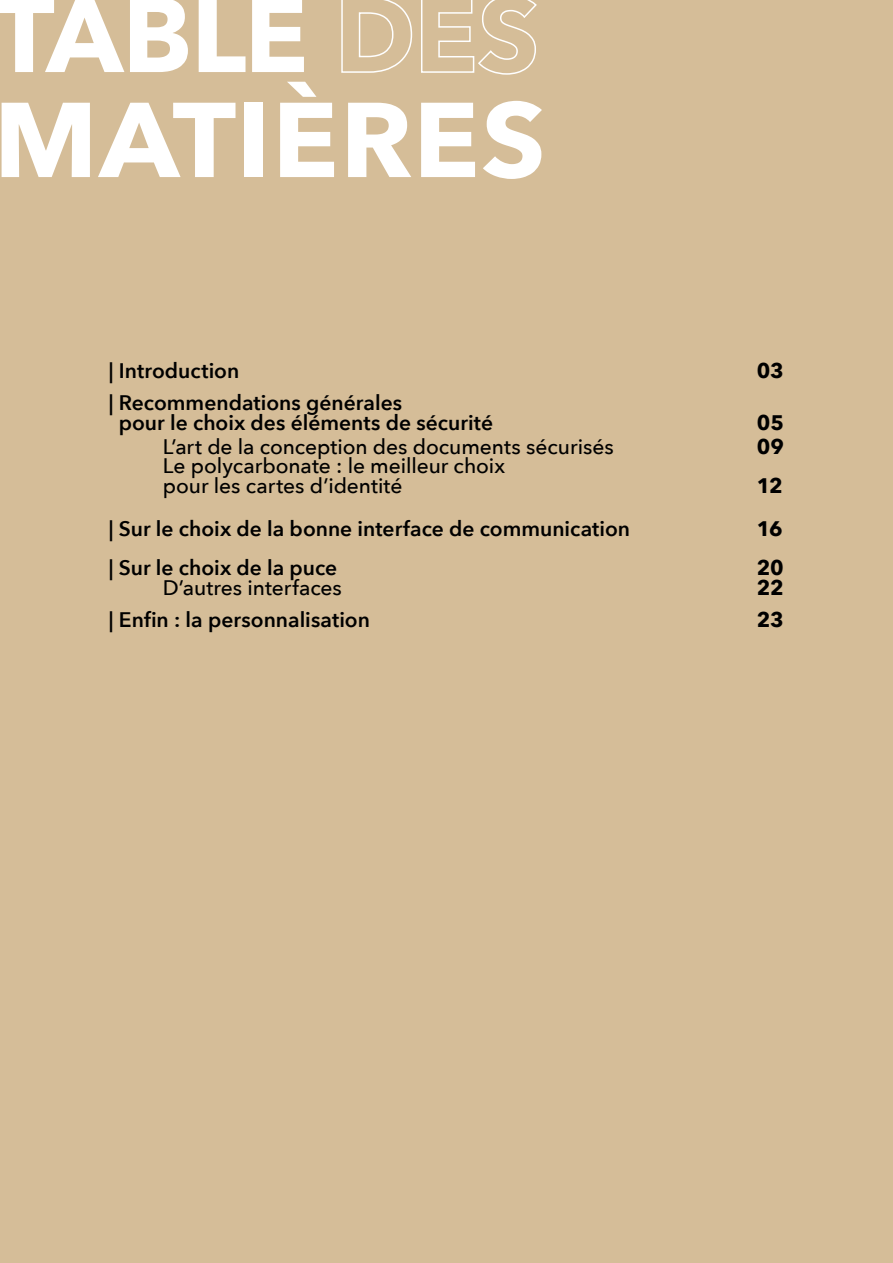
<style>
.page{position:relative;width:893px;height:1263px;background:#d5bd98}
.page>*{position:absolute;margin:0;border:0;box-sizing:border-box;transform-origin:0 0}
.t1{font:700 105px/105px "Avenir Next";letter-spacing:-.005em;color:#fff}
.t2{font:600 21px/19.5px "Avenir Next";color:#000}
.t3{font:500 21px/19.5px "Avenir Next";letter-spacing:-.005em;color:#000}
.t4{font:700 21px "Avenir Next";letter-spacing:-.01em;color:#000}
</style>
<div class="page">
<h1 class="t1" style="left:-6px;top:-19px;width:554px">TABLE DES<br>MATIÈRES</h1>
<p class="t2" style="left:109px;top:361px;width:132px">| Introduction</p>
<p class="t4" style="left:757px;top:353px;width:28px">03</p>
<p class="t2" style="left:119px;top:393px;width:376px;text-indent:-10px">| Recommendations générales<br>pour le choix des éléments de sécurité</p>
<p class="t4" style="left:757px;top:404px;width:28px">05</p>
<p class="t3" style="left:163px;top:436px;width:452px">L’art de la conception des documents sécurisés</p>
<p class="t4" style="left:757px;top:428px;width:28px">09</p>
<p class="t3" style="left:163px;top:455px;width:344px">Le polycarbonate : le meilleur choix pour les cartes d’identité</p>
<p class="t4" style="left:757px;top:467px;width:27px">12</p>
<p class="t2" style="left:109px;top:518px;width:523px">| Sur le choix de la bonne interface de communication</p>
<p class="t4" style="left:757px;top:510px;width:27px">16</p>
<p class="t2" style="left:109px;top:557px;width:230px">| Sur le choix de la puce</p>
<p class="t4" style="left:757px;top:549px;width:28px">20</p>
<p class="t3" style="left:163px;top:577px;width:181px">D’autres interfaces</p>
<p class="t4" style="left:757px;top:569px;width:28px">22</p>
<p class="t2" style="left:109px;top:609px;width:262px">| Enfin : la personnalisation</p>
<p class="t4" style="left:757px;top:601px;width:28px">23</p>
</div>
